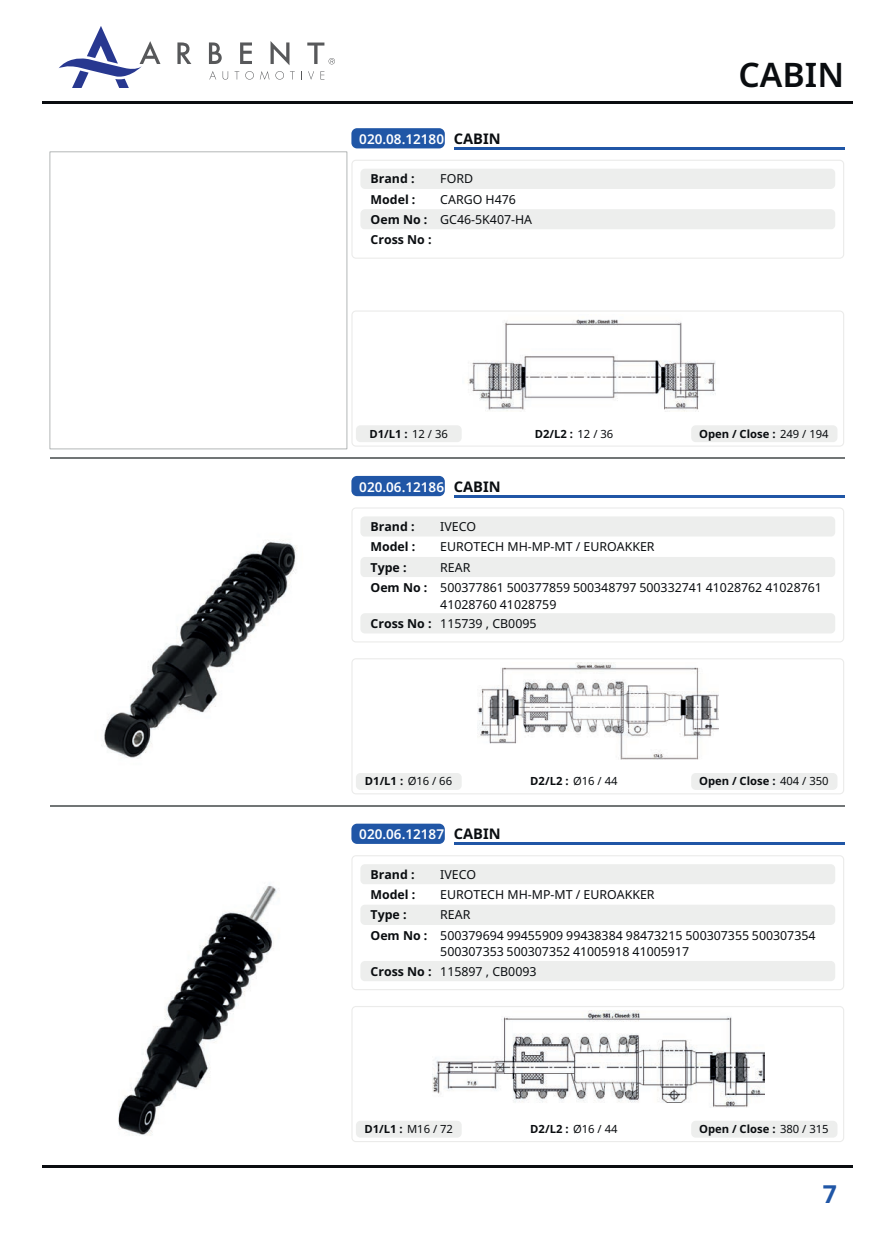
<style>
.page{position:relative;width:893px;height:1259px;background:#fff}
.page>*{position:absolute;margin:0;border:0;box-sizing:border-box;transform-origin:0 0}
.t1{font:600 33.75px "Noto Sans";color:#0a0d10}
.t2{font:700 24.75px "Noto Sans";color:#2056a6}
.t3{font:600 13.5px "Noto Sans";color:#fff}
.t4{font:12.3px/20.2px "Noto Sans";color:#0a0d10}
.t5{font:700 12.3px "Noto Sans";color:#0a0d10}
.t6{font:700 11.25px "Noto Sans";color:#0a0d10}
.s1{font-weight:700;font-size:14.7px;color:#0a0d10}
.s2{font-weight:700}
.s3{font-weight:400}
</style>
<div class="page">
<svg style="left:209px;top:71px;width:7px;height:8px"></svg>
<svg style="left:223px;top:71px;width:5px;height:9px"></svg>
<svg style="left:235px;top:71px;width:4px;height:8px"></svg>
<svg style="left:245px;top:71px;width:9px;height:9px"></svg>
<svg style="left:260px;top:71px;width:9px;height:9px"></svg>
<svg style="left:275px;top:71px;width:9px;height:9px"></svg>
<svg style="left:290px;top:71px;width:5px;height:8px"></svg>
<svg style="left:308px;top:71px;width:6px;height:9px"></svg>
<svg style="left:320px;top:71px;width:4px;height:8px"></svg>
<svg style="left:177px;top:42px;width:14px;height:22px"></svg>
<svg style="left:209px;top:42px;width:13px;height:22px"></svg>
<svg style="left:240px;top:42px;width:12px;height:22px"></svg>
<svg style="left:271px;top:41px;width:18px;height:24px"></svg>
<svg style="left:59px;top:26px;width:101px;height:62px"></svg>
<svg style="left:307px;top:43px;width:28px;height:21px"></svg>
<hr style="left:42px;top:101px;width:810px;height:2px;background:#0a0d10">
<hr style="left:50px;top:458px;width:794px;height:1px;background:#717576">
<div style="left:351px;top:128px;width:94px;height:20px;background:#2056a6;border-radius:6px"></div>
<hr style="left:454px;top:147px;width:390px;height:3px;background:#2056a6">
<div style="left:50px;top:152px;width:297px;height:297px;border:1px solid #b4b7b7"></div>
<svg style="left:351px;top:160px;width:493px;height:99px"></svg>
<div style="left:360px;top:169px;width:475px;height:20px;background:#edeeed;border-radius:4px"></div>
<div style="left:360px;top:189px;width:475px;height:20px;background:#fff;border-radius:4px"></div>
<div style="left:360px;top:209px;width:475px;height:20px;background:#edeeed;border-radius:4px"></div>
<div style="left:360px;top:229px;width:475px;height:21px;background:#fff;border-radius:4px"></div>
<svg style="left:351px;top:310px;width:493px;height:137px"></svg>
<img style="left:463px;top:315px;width:271px;height:97px">
<div style="left:356px;top:425px;width:106px;height:17px;background:#edeeed;border-radius:4px"></div>
<div style="left:691px;top:425px;width:146px;height:17px;background:#edeeed;border-radius:4px"></div>
<hr style="left:50px;top:805px;width:794px;height:2px;background:#717576">
<div style="left:351px;top:476px;width:94px;height:20px;background:#2056a6;border-radius:6px"></div>
<hr style="left:454px;top:495px;width:390px;height:2px;background:#2056a6">
<img style="left:101px;top:540px;width:196px;height:219px">
<svg style="left:351px;top:507px;width:493px;height:135px"></svg>
<div style="left:360px;top:516px;width:475px;height:21px;background:#edeeed;border-radius:4px"></div>
<div style="left:360px;top:537px;width:475px;height:20px;background:#fff;border-radius:4px"></div>
<div style="left:360px;top:557px;width:475px;height:20px;background:#edeeed;border-radius:4px"></div>
<div style="left:360px;top:577px;width:475px;height:36px;background:#fff;border-radius:4px"></div>
<div style="left:360px;top:613px;width:475px;height:20px;background:#edeeed;border-radius:4px"></div>
<svg style="left:351px;top:658px;width:493px;height:136px"></svg>
<img style="left:477px;top:663px;width:241px;height:96px">
<div style="left:356px;top:773px;width:106px;height:17px;background:#edeeed;border-radius:4px"></div>
<div style="left:691px;top:773px;width:146px;height:17px;background:#edeeed;border-radius:4px"></div>
<div style="left:351px;top:823px;width:94px;height:21px;background:#2056a6;border-radius:6px"></div>
<hr style="left:454px;top:843px;width:390px;height:2px;background:#2056a6">
<img style="left:118px;top:883px;width:159px;height:253px">
<svg style="left:351px;top:855px;width:493px;height:135px"></svg>
<div style="left:360px;top:864px;width:475px;height:20px;background:#edeeed;border-radius:4px"></div>
<div style="left:360px;top:884px;width:475px;height:20px;background:#fff;border-radius:4px"></div>
<div style="left:360px;top:904px;width:475px;height:21px;background:#edeeed;border-radius:4px"></div>
<div style="left:360px;top:925px;width:475px;height:36px;background:#fff;border-radius:4px"></div>
<div style="left:360px;top:961px;width:475px;height:20px;background:#edeeed;border-radius:4px"></div>
<svg style="left:351px;top:1006px;width:493px;height:136px"></svg>
<img style="left:432px;top:1010px;width:332px;height:97px">
<div style="left:356px;top:1120px;width:106px;height:17px;background:#edeeed;border-radius:4px"></div>
<div style="left:691px;top:1120px;width:146px;height:17px;background:#edeeed;border-radius:4px"></div>
<hr style="left:42px;top:1165px;width:810px;height:3px;background:#0a0d10">
<p class="t3" style="left:359px;top:129px;width:143px">020.08.12180 <span class="s1">CABIN</span></p>
<p class="t5" style="left:371px;top:170px;width:46px">Brand :</p>
<p class="t4" style="left:440px;top:169px;width:34px">FORD</p>
<p class="t5" style="left:371px;top:190px;width:46px">Model :</p>
<p class="t4" style="left:371px;top:189px;width:163px;text-indent:70px">CARGO H476<br><span class="s2">Oem No :</span> GC46-5K407-HA<br><span class="s2">Cross No :</span></p>
<h1 class="t1" style="left:738px;top:51px;width:107px">CABIN</h1>
<p class="t6" style="left:369px;top:425px;width:80px">D1/L1 : <span class="s3">12 / 36</span></p>
<p class="t6" style="left:535px;top:425px;width:80px">D2/L2 : <span class="s3">12 / 36</span></p>
<p class="t6" style="left:699px;top:425px;width:131px">Open / Close : <span class="s3">249 / 194</span></p>
<p class="t3" style="left:359px;top:477px;width:143px">020.06.12186 <span class="s1">CABIN</span></p>
<p class="t5" style="left:371px;top:518px;width:46px">Brand :</p>
<p class="t4" style="left:440px;top:517px;width:37px">IVECO</p>
<p class="t5" style="left:370px;top:538px;width:46px">Model :</p>
<p class="t4" style="left:440px;top:537px;width:216px">EUROTECH MH-MP-MT / EUROAKKER</p>
<p class="t5" style="left:371px;top:558px;width:38px">Type :</p>
<p class="t4" style="left:440px;top:557px;width:383px">REAR<br>500377861 500377859 500348797 500332741 41028762 41028761</p>
<p class="t4" style="left:440px;top:594px;width:118px">41028760 41028759</p>
<p class="t5" style="left:370px;top:578px;width:58px">Oem No :</p>
<p class="t4" style="left:371px;top:613px;width:167px"><span class="s2">Cross No :</span> 115739 , CB0095</p>
<p class="t6" style="left:365px;top:773px;width:89px">D1/L1 : <span class="s3">Ø16 / 66</span></p>
<p class="t6" style="left:530px;top:773px;width:89px">D2/L2 : <span class="s3">Ø16 / 44</span></p>
<p class="t6" style="left:699px;top:773px;width:131px">Open / Close : <span class="s3">404 / 350</span></p>
<p class="t3" style="left:359px;top:825px;width:143px">020.06.12187 <span class="s1">CABIN</span></p>
<p class="t5" style="left:371px;top:865px;width:46px">Brand :</p>
<p class="t4" style="left:440px;top:864px;width:37px">IVECO</p>
<p class="t5" style="left:370px;top:886px;width:46px">Model :</p>
<p class="t4" style="left:440px;top:884px;width:216px">EUROTECH MH-MP-MT / EUROAKKER</p>
<p class="t5" style="left:371px;top:906px;width:38px">Type :</p>
<p class="t4" style="left:440px;top:905px;width:377px">REAR<br>500379694 99455909 99438384 98473215 500307355 500307354</p>
<p class="t4" style="left:440px;top:942px;width:250px">500307353 500307352 41005918 41005917</p>
<p class="t5" style="left:370px;top:926px;width:58px">Oem No :</p>
<p class="t4" style="left:371px;top:961px;width:167px"><span class="s2">Cross No :</span> 115897 , CB0093</p>
<p class="t6" style="left:364px;top:1121px;width:90px">D1/L1 : <span class="s3">M16 / 72</span></p>
<p class="t6" style="left:530px;top:1121px;width:89px">D2/L2 : <span class="s3">Ø16 / 44</span></p>
<p class="t6" style="left:699px;top:1121px;width:131px">Open / Close : <span class="s3">380 / 315</span></p>
<h2 class="t2" style="left:823px;top:1176px;width:16px">7</h2>
</div>
